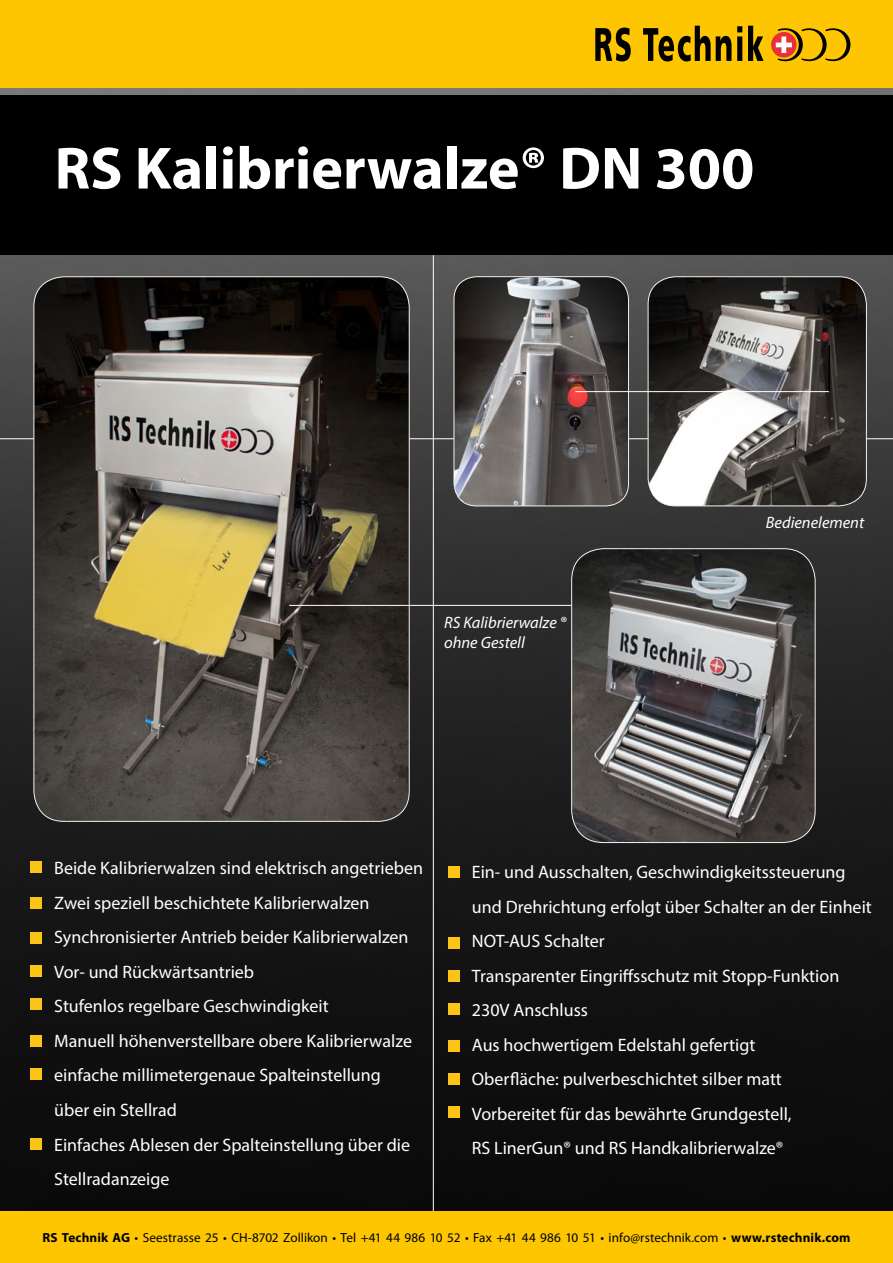
<style>
.page{position:relative;width:893px;height:1263px;background:#fff}
.page>*{position:absolute;margin:0;border:0;box-sizing:border-box;transform-origin:0 0}
.t1{font:700 60px "Myriad Pro";color:#fff}
.t2{font:18px/34.5px "Myriad Pro";color:#fff}
.t3{font:italic 16.5px/19.8px "Myriad Pro";color:#fff}
.t4{font:13.2px "Myriad Pro";color:#000}
.s1{font-weight:700}
</style>
<div class="page">
<img style="left:0;top:87px;width:893px;height:1125px">
<hr style="left:0;top:438px;width:893px;height:1px;background:#fff">
<hr style="left:433px;top:255px;width:1px;height:957px;background:#fff">
<img style="left:34px;top:277px;width:375px;height:544px">
<img style="left:454px;top:277px;width:174px;height:229px">
<div style="left:454px;top:276px;width:175px;height:230px;border:1px solid #f2f2f2;border-radius:23px"></div>
<img style="left:572px;top:549px;width:243px;height:293px">
<div style="left:571px;top:548px;width:244px;height:295px;border:1px solid #f2f2f2;border-radius:32px"></div>
<img style="left:648px;top:277px;width:218px;height:229px">
<div style="left:648px;top:276px;width:219px;height:230px;border:1px solid #f2f2f2;border-radius:28px"></div>
<div style="left:30px;top:897px;width:11px;height:12px;background:#fcc416"></div>
<div style="left:30px;top:861px;width:11px;height:12px;background:#fcc416"></div>
<div style="left:448px;top:866px;width:11px;height:12px;background:#fcc416"></div>
<div style="left:30px;top:932px;width:11px;height:12px;background:#fcc416"></div>
<div style="left:448px;top:937px;width:11px;height:12px;background:#fcc416"></div>
<div style="left:30px;top:965px;width:11px;height:12px;background:#fcc416"></div>
<div style="left:448px;top:970px;width:11px;height:12px;background:#fcc416"></div>
<div style="left:30px;top:1035px;width:11px;height:12px;background:#fcc416"></div>
<div style="left:448px;top:1040px;width:11px;height:12px;background:#fcc416"></div>
<div style="left:30px;top:998px;width:11px;height:12px;background:#fcc416"></div>
<div style="left:448px;top:1003px;width:11px;height:12px;background:#fcc416"></div>
<div style="left:30px;top:1068px;width:11px;height:12px;background:#fcc416"></div>
<div style="left:448px;top:1106px;width:11px;height:12px;background:#fcc416"></div>
<div style="left:448px;top:1073px;width:11px;height:12px;background:#fcc416"></div>
<div style="left:30px;top:1138px;width:11px;height:12px;background:#fcc416"></div>
<hr style="left:575px;top:391px;width:254px;height:1px;background:#fff">
<hr style="left:289px;top:605px;width:282px;height:1px;background:#fff">
<hr style="left:828px;top:345px;width:2px;height:46px;background:#000">
<div style="left:0;top:0;width:893px;height:87px;background:#fdc600"></div>
<div style="left:0;top:96px;width:893px;height:159px;background:#000"></div>
<div style="left:0;top:1212px;width:893px;height:51px;background:#fdc600"></div>
<svg style="left:595px;top:26px;width:255px;height:35px"></svg>
<h1 class="t1" style="left:55px;top:129px;width:701px">RS Kalibrierwalze® DN 300</h1>
<p class="t3" style="left:444px;top:612px;width:124px">RS Kalibrierwalze ® ohne Gestell</p>
<p class="t3" style="left:766px;top:512px;width:100px">Bedienelement</p>
<p class="t2" style="left:54px;top:851px;width:370px">Beide Kalibrierwalzen sind elektrisch angetrieben Zwei speziell beschichtete Kalibrierwalzen Synchronisierter Antrieb beider Kalibrierwalzen Vor- und Rückwärtsantrieb<br>Stufenlos regelbare Geschwindigkeit<br>Manuell höhenverstellbare obere Kalibrierwalze einfache millimetergenaue Spalteinstellung<br>über ein Stellrad<br>Einfaches Ablesen der Spalteinstellung über die Stellradanzeige</p>
<p class="t2" style="left:472px;top:854px;width:401px">Ein- und Ausschalten, Geschwindigkeitssteuerung und Drehrichtung erfolgt über Schalter an der Einheit NOT-AUS Schalter<br>Transparenter Eingriffsschutz mit Stopp-Funktion 230V Anschluss<br>Aus hochwertigem Edelstahl gefertigt<br>Oberfläche: pulverbeschichtet silber matt<br>Vorbereitet für das bewährte Grundgestell,<br>RS LinerGun® und RS Handkalibrierwalze®</p>
<p class="t4" style="left:43px;top:1230px;width:809px"><span class="s1">RS Technik AG</span> • Seestrasse 25 • CH-8702 Zollikon • Tel +41 44 986 10 52 • Fax +41 44 986 10 51 • info@rstechnik.com • <span class="s1">www.rstechnik.com</span></p>
</div>
